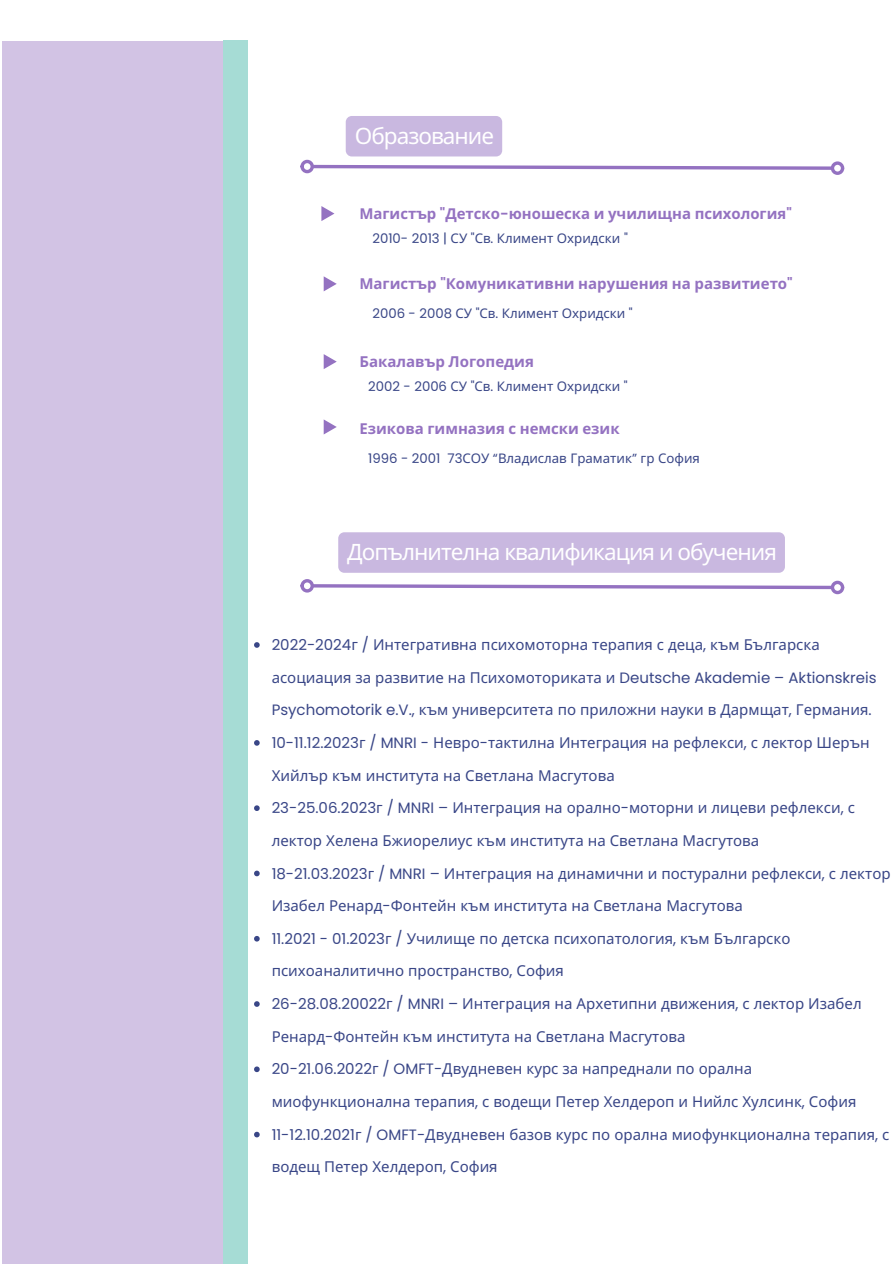
<style>
.page{position:relative;width:894px;height:1264px;background:#fff}
.page>*{position:absolute;margin:0;border:0;box-sizing:border-box;transform-origin:0 0}
.t1{font:22.5px "Noto Sans";letter-spacing:-.045em;color:#fff}
.t2{font:15px/32.5px "Noto Sans";color:#394687}
.t3{font:700 15px "Noto Sans";color:#9472c1}
.t4{font:13.2px "Noto Sans";color:#394687}
.s1{font-family:"Poppins";font-weight:600}
.s2{font-family:"Poppins"}
</style>
<div class="page">
<div style="left:2px;top:41px;width:221px;height:1222px;background:#d2c3e4"></div>
<div style="left:223px;top:41px;width:25px;height:1222px;background:#a6dcd5"></div>
<div style="left:345px;top:116px;width:157px;height:40px;background:#c9b8e0"></div>
<svg style="left:309px;top:163px;width:521px;height:7px"></svg>
<div style="left:300px;top:160px;width:14px;height:13px;border:3px solid #9472c1;border-radius:50%"></div>
<div style="left:830px;top:161px;width:14px;height:14px;border:3px solid #9472c1;border-radius:50%"></div>
<svg style="left:321px;top:206px;width:13px;height:15px"></svg>
<svg style="left:323px;top:276px;width:13px;height:15px"></svg>
<svg style="left:323px;top:354px;width:13px;height:15px"></svg>
<svg style="left:323px;top:419px;width:13px;height:15px"></svg>
<div style="left:338px;top:532px;width:446px;height:41px;background:#c9b8e0;border-radius:6px"></div>
<svg style="left:309px;top:582px;width:521px;height:9px"></svg>
<div style="left:300px;top:579px;width:14px;height:13px;border:3px solid #9472c1;border-radius:50%"></div>
<div style="left:830px;top:580px;width:14px;height:14px;border:3px solid #9472c1;border-radius:50%"></div>
<svg style="left:254px;top:642px;width:5px;height:5px"></svg>
<svg style="left:254px;top:740px;width:5px;height:5px"></svg>
<svg style="left:254px;top:805px;width:5px;height:6px"></svg>
<svg style="left:254px;top:870px;width:5px;height:6px"></svg>
<svg style="left:254px;top:936px;width:5px;height:5px"></svg>
<svg style="left:254px;top:1001px;width:5px;height:5px"></svg>
<svg style="left:254px;top:1066px;width:5px;height:6px"></svg>
<svg style="left:254px;top:1131px;width:5px;height:6px"></svg>
<h1 class="t1" style="left:354px;top:120px;width:141px">Образование</h1>
<h2 class="t3" style="left:359px;top:203px;width:434px">Магистър <span class="s1">"</span>Детско<span class="s1">-</span>юношеска и училищна психология<span class="s1">"</span></h2>
<h2 class="t4" style="left:372px;top:229px;width:257px"><span class="s2">2010- 2013 |</span> СУ <span class="s2">"</span>Св<span class="s2">.</span> Климент Охридски <span class="s2">"</span></h2>
<h2 class="t3" style="left:359px;top:273px;width:434px">Магистър <span class="s1">"</span>Комуникативни нарушения на развитието<span class="s1">"</span></h2>
<p class="t4" style="left:372px;top:303px;width:262px"><span class="s2">2006 - 2008</span> СУ <span class="s2">"</span>Св<span class="s2">.</span> Климент Охридски <span class="s2">"</span></p>
<h2 class="t3" style="left:359px;top:350px;width:176px">Бакалавър Логопедия</h2>
<p class="t4" style="left:368px;top:377px;width:261px"><span class="s2">2002 - 2006</span> СУ <span class="s2">"</span>Св<span class="s2">.</span> Климент Охридски <span class="s2">"</span></p>
<p class="t3" style="left:359px;top:418px;width:262px">Езикова гимназия с немски език</p>
<p class="t4" style="left:368px;top:448px;width:333px"><span class="s2">1996 - 2001 73</span>СОУ <span class="s2">“</span>Владислав Граматик<span class="s2">”</span> гр София</p>
<p class="t1" style="left:347px;top:536px;width:431px">Допълнителна квалификация и обучения</p>
<p class="t2" style="left:271px;top:628px;width:606px"><span class="s2">2022-2024</span>г <span class="s2">/</span> Интегративна психомоторна терапия с деца<span class="s2">,</span> към Българска асоциация за развитие на Психомоториката и <span class="s2">Deutsche Akademie – Aktionskreis<br>Psychomotorik e.V.,</span> към университета по приложни науки в Дармщат<span class="s2">,</span> Германия<span class="s2">.</span></p>
<p class="t2" style="left:271px;top:726px;width:599px"><span class="s2">10-11.12.2023</span>г <span class="s2">/ MNRI -</span> Невро<span class="s2">-</span>тактилна Интеграция на рефлекси<span class="s2">,</span> с лектор Шерън<br>Хийлър към института на Светлана Масгутова<br><span class="s2">23-25.06.2023</span>г <span class="s2">/ MNRI –</span> Интеграция на орално<span class="s2">-</span>моторни и лицеви рефлекси<span class="s2">,</span> с</p>
<p class="t2" style="left:271px;top:823px;width:620px">лектор Хелена Бжиорелиус към института на Светлана Масгутова<br><span class="s2">18-21.03.2023</span>г <span class="s2">/ MNRI –</span> Интеграция на динамични и постурални рефлекси<span class="s2">,</span> с лектор</p>
<p class="t2" style="left:271px;top:889px;width:472px">Изабел Ренард<span class="s2">-</span>Фонтейн към института на Светлана Масгутова</p>
<p class="t2" style="left:271px;top:921px;width:619px"><span class="s2">11.2021 - 01.2023</span>г <span class="s2">/</span> Училище по детска психопатология<span class="s2">,</span> към Българско психоаналитично пространство<span class="s2">,</span> София<br><span class="s2">26-28.08.20022</span>г <span class="s2">/ MNRI –</span> Интеграция на Архетипни движения<span class="s2">,</span> с лектор Изабел Ренард<span class="s2">-</span>Фонтейн към института на Светлана Масгутова<br><span class="s2">20-21.06.2022</span>г <span class="s2">/ OMFT-</span>Двудневен курс за напреднали по орална миофункционална терапия<span class="s2">,</span> с водещи Петер Хелдероп и Нийлс Хулсинк<span class="s2">,</span> София <span class="s2">11-12.10.2021</span>г <span class="s2">/ OMFT-</span>Двудневен базов курс по орална миофункционална терапия<span class="s2">,</span> с водещ Петер Хелдероп<span class="s2">,</span> София</p>
</div>
